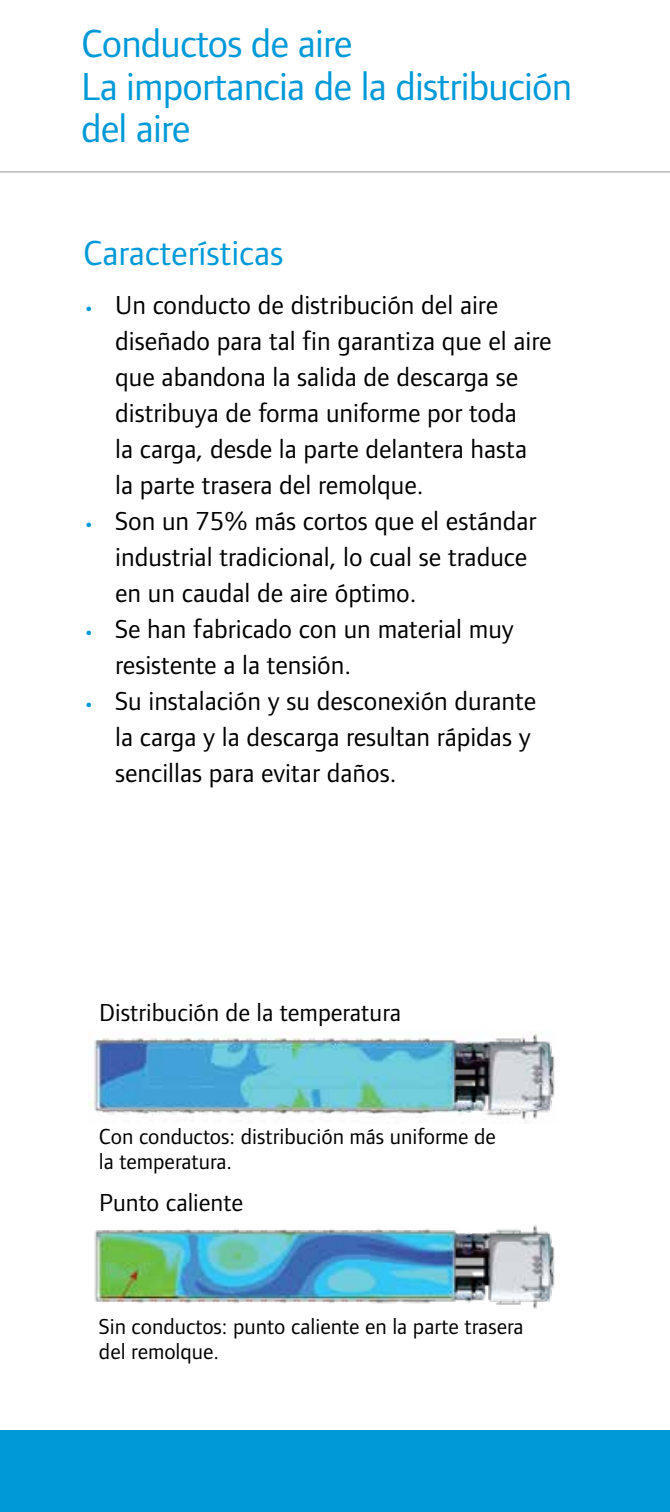
<style>
.page{position:relative;width:670px;height:1512px;background:#fff}
.page>*{position:absolute;margin:0;border:0;box-sizing:border-box;transform-origin:0 0}
.t1{font:40.5px/42.8px "Foundry Form Sans";letter-spacing:-.02em;color:#0099d8}
.t2{font:36px "Foundry Form Sans";color:#0099d8}
.t3{font:27px/36px "Foundry Form Sans";color:#000}
.t4{font:25.43px "Foundry Form Sans";color:#000}
.t5{font:22.5px/24.8px "Foundry Form Sans";color:#000}
.s1{font-weight:800;font-size:18px;color:#0099d8}
</style>
<div class="page">
<hr style="left:0;top:172px;width:670px;height:1px;background:#939598">
<div style="left:0;top:1431px;width:670px;height:81px;background:#0099d8"></div>
<img style="left:88px;top:1031px;width:467px;height:92px">
<img style="left:94px;top:1225px;width:461px;height:84px">
<h1 class="t1" style="left:81px;top:22px;width:492px">Conductos de aire<br>La importancia de la distribución del aire</h1>
<h2 class="t2" style="left:83px;top:232px;width:202px">Características</h2>
<p class="t3" style="left:115px;top:287px;width:438px;text-indent:-32px"><span class="s1">•</span> Un conducto de distribución del aire diseñado para tal fin garantiza que el aire que abandona la salida de descarga se distribuya de forma uniforme por toda<br>la carga, desde la parte delantera hasta la parte trasera del remolque.</p>
<p class="t3" style="left:115px;top:503px;width:423px;text-indent:-32px"><span class="s1">•</span> Son un 75% más cortos que el estándar industrial tradicional, lo cual se traduce en un caudal de aire óptimo.</p>
<p class="t3" style="left:115px;top:611px;width:400px;text-indent:-32px"><span class="s1">•</span> Se han fabricado con un material muy resistente a la tensión.</p>
<p class="t3" style="left:115px;top:683px;width:422px;text-indent:-32px"><span class="s1">•</span> Su instalación y su desconexión durante la carga y la descarga resultan rápidas y sencillas para evitar daños.</p>
<p class="t4" style="left:99px;top:997px;width:303px">Distribución de la temperatura</p>
<p class="t5" style="left:99px;top:1124px;width:398px">Con conductos: distribución más uniforme de la temperatura.</p>
<p class="t4" style="left:99px;top:1187px;width:145px">Punto caliente</p>
<p class="t5" style="left:99px;top:1314px;width:426px">Sin conductos: punto caliente en la parte trasera del remolque.</p>
</div>
